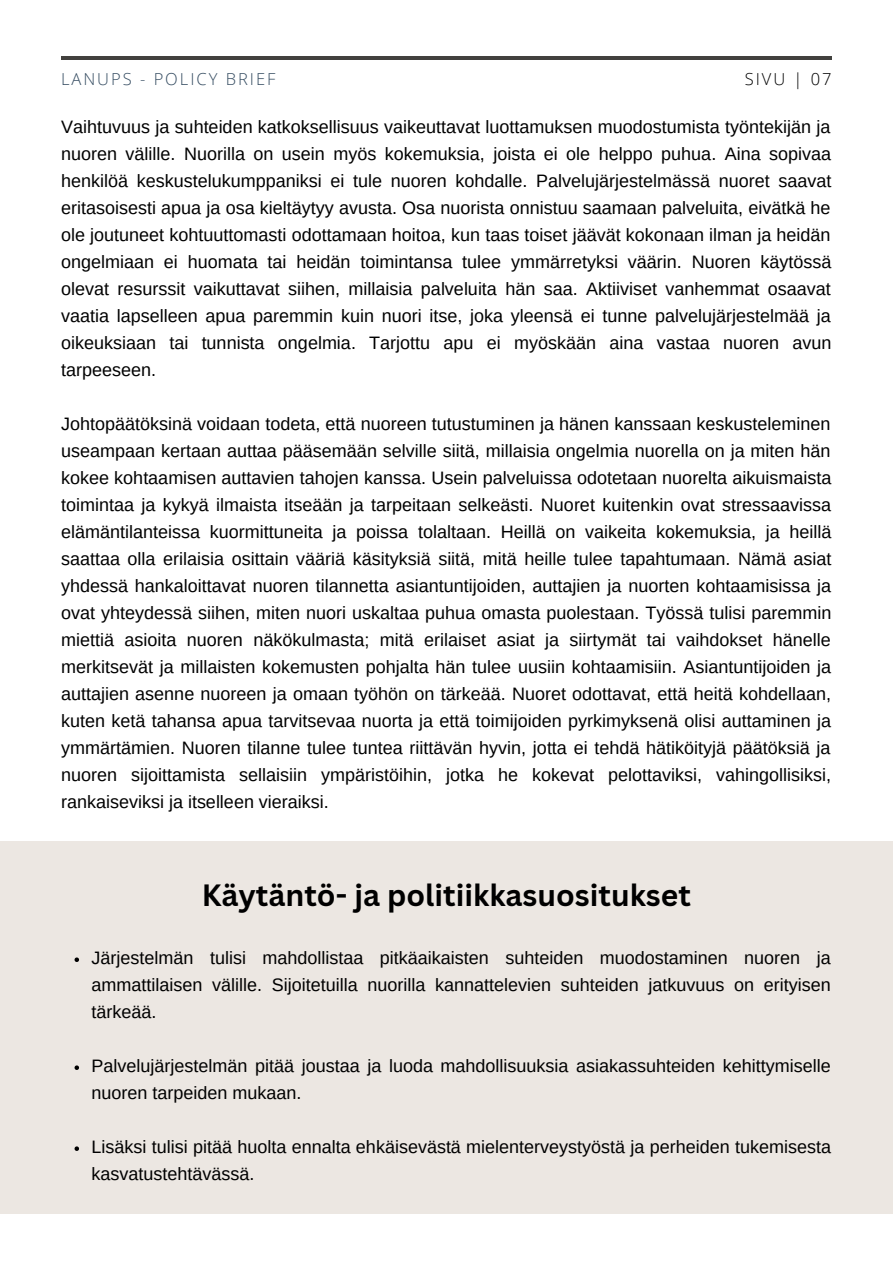
<style>
.page{position:relative;width:893px;height:1264px;background:#fff}
.page>*{position:absolute;margin:0;border:0;box-sizing:border-box;transform-origin:0 0}
.t1{font:700 30px "Canva Sans";color:#000}
.t2{font:18px/27px "Arimo";color:#000;text-align:justify}
.t3{font:300 16.5px "Open Sans";letter-spacing:.12em;color:#364d62}
.t4{font:300 16.5px "Open Sans";letter-spacing:.12em;color:#000}
</style>
<div class="page">
<hr style="left:61px;top:57px;width:770px;height:3px;background:#42413e">
<div style="left:0;top:840px;width:892px;height:373px;background:#ece7e2"></div>
<svg style="left:75px;top:957px;width:4px;height:5px"></svg>
<svg style="left:75px;top:1065px;width:4px;height:4px"></svg>
<svg style="left:75px;top:1146px;width:4px;height:4px"></svg>
<p class="t3" style="left:61px;top:68px;width:216px">LANUPS - POLICY BRIEF</p>
<p class="t4" style="left:744px;top:68px;width:88px">SIVU | 07</p>
<p class="t2" style="left:61px;top:113px;width:772px">Vaihtuvuus ja suhteiden katkoksellisuus vaikeuttavat luottamuksen muodostumista työntekijän ja nuoren välille. Nuorilla on usein myös kokemuksia, joista ei ole helppo puhua. Aina sopivaa henkilöä keskustelukumppaniksi ei tule nuoren kohdalle. Palvelujärjestelmässä nuoret saavat eritasoisesti apua ja osa kieltäytyy avusta. Osa nuorista onnistuu saamaan palveluita, eivätkä he ole joutuneet kohtuuttomasti odottamaan hoitoa, kun taas toiset jäävät kokonaan ilman ja heidän ongelmiaan ei huomata tai heidän toimintansa tulee ymmärretyksi väärin. Nuoren käytössä olevat resurssit vaikuttavat siihen, millaisia palveluita hän saa. Aktiiviset vanhemmat osaavat vaatia lapselleen apua paremmin kuin nuori itse, joka yleensä ei tunne palvelujärjestelmää ja oikeuksiaan tai tunnista ongelmia. Tarjottu apu ei myöskään aina vastaa nuoren avun tarpeeseen.</p>
<p class="t2" style="left:61px;top:410px;width:772px">Johtopäätöksinä voidaan todeta, että nuoreen tutustuminen ja hänen kanssaan keskusteleminen useampaan kertaan auttaa pääsemään selville siitä, millaisia ongelmia nuorella on ja miten hän kokee kohtaamisen auttavien tahojen kanssa. Usein palveluissa odotetaan nuorelta aikuismaista toimintaa ja kykyä ilmaista itseään ja tarpeitaan selkeästi. Nuoret kuitenkin ovat stressaavissa elämäntilanteissa kuormittuneita ja poissa tolaltaan. Heillä on vaikeita kokemuksia, ja heillä saattaa olla erilaisia osittain vääriä käsityksiä siitä, mitä heille tulee tapahtumaan. Nämä asiat yhdessä hankaloittavat nuoren tilannetta asiantuntijoiden, auttajien ja nuorten kohtaamisissa ja ovat yhteydessä siihen, miten nuori uskaltaa puhua omasta puolestaan. Työssä tulisi paremmin miettiä asioita nuoren näkökulmasta; mitä erilaiset asiat ja siirtymät tai vaihdokset hänelle merkitsevät ja millaisten kokemusten pohjalta hän tulee uusiin kohtaamisiin. Asiantuntijoiden ja auttajien asenne nuoreen ja omaan työhön on tärkeää. Nuoret odottavat, että heitä kohdellaan, kuten ketä tahansa apua tarvitsevaa nuorta ja että toimijoiden pyrkimyksenä olisi auttaminen ja ymmärtämien. Nuoren tilanne tulee tuntea riittävän hyvin, jotta ei tehdä hätiköityjä päätöksiä ja nuoren sijoittamista sellaisiin ympäristöihin, jotka he kokevat pelottaviksi, vahingollisiksi, rankaiseviksi ja itselleen vieraiksi.</p>
<h1 class="t1" style="left:202px;top:874px;width:490px">Käytäntö- ja politiikkasuositukset</h1>
<p class="t2" style="left:92px;top:944px;width:740px">Järjestelmän tulisi mahdollistaa pitkäaikaisten suhteiden muodostaminen nuoren ja ammattilaisen välille. Sijoitetuilla nuorilla kannattelevien suhteiden jatkuvuus on erityisen tärkeää.</p>
<p class="t2" style="left:92px;top:1052px;width:740px">Palvelujärjestelmän pitää joustaa ja luoda mahdollisuuksia asiakassuhteiden kehittymiselle nuoren tarpeiden mukaan.</p>
<p class="t2" style="left:92px;top:1133px;width:740px">Lisäksi tulisi pitää huolta ennalta ehkäisevästä mielenterveystyöstä ja perheiden tukemisesta kasvatustehtävässä.</p>
</div>
